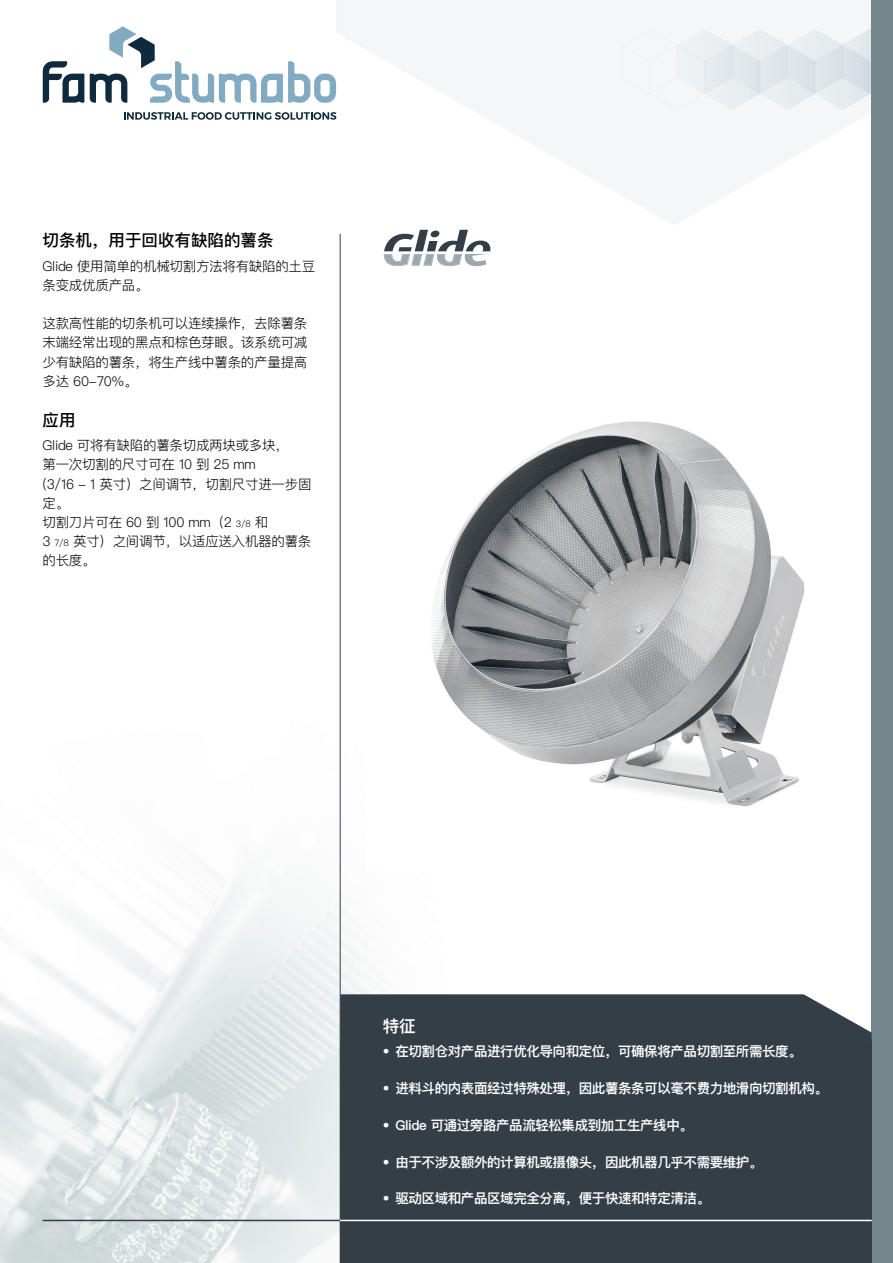
<style>
.page{position:relative;width:893px;height:1263px;background:#fff}
.page>*{position:absolute;margin:0;border:0;box-sizing:border-box;transform-origin:0 0}
.Titel{font:500 16.5px "Ping Fang SC";color:#000}
.Titel_Wit{font:600 16.5px "Ping Fang SC";color:#fff}
.Txt{font:300 13.5px/19.2px "Ping Fang SC";letter-spacing:-.02em;color:#000}
.Txt_Wit{font:600 13.5px "Ping Fang SC";letter-spacing:-.03em;color:#fff}
.s1{font-size:9px}
</style>
<div class="page">
<img style="left:0;top:69px;width:872px;height:1194px">
<svg style="left:336px;top:0;width:536px;height:225px;fill:#f4f6f7"></svg>
<img style="left:594px;top:27px;width:278px;height:81px">
<div style="left:872px;top:0;width:21px;height:1263px;background:#74868b"></div>
<svg style="left:43px;top:61px;width:41px;height:42px"></svg>
<svg style="left:90px;top:26px;width:246px;height:77px"></svg>
<svg style="left:124px;top:112px;width:212px;height:8px"></svg>
<img style="left:368px;top:300px;width:458px;height:570px">
<hr style="left:340px;top:234px;width:1px;height:1029px;background:#343e47">
<hr style="left:43px;top:1220px;width:297px;height:1px;background:#343e47">
<div style="left:340px;top:1042px;width:532px;height:221px;background:#343e47"></div>
<svg style="left:340px;top:994px;width:532px;height:48px;background:#3f4951"></svg>
<hr style="left:340px;top:1220px;width:532px;height:1px;background:#fff">
<svg style="left:384px;top:230px;width:106px;height:36px"></svg>
<p class="Titel" style="left:43px;top:230px;width:232px">切条机，用于回收有缺陷的薯条</p>
<p class="Txt" style="left:43px;top:256px;width:274px">Glide 使用简单的机械切割方法将有缺陷的土豆条变成优质产品。</p>
<p class="Txt" style="left:43px;top:314px;width:266px;text-align:justify">这款高性能的切条机可以连续操作，去除薯条末端经常出现的黑点和棕色芽眼。该系统可减少有缺陷的薯条，将生产线中薯条的产量提高多达 60-70%。</p>
<p class="Titel" style="left:43px;top:409px;width:34px">应用</p>
<p class="Txt" style="left:43px;top:436px;width:271px">Glide 可将有缺陷的薯条切成两块或多块，<br>第一次切割的尺寸可在 10 到 25 mm<br>(3/16 - 1 英寸）之间调节，切割尺寸进一步固定。</p>
<p class="Txt" style="left:43px;top:512px;width:270px">切割刀片可在 60 到 100 mm（2 <span class="s1">3/8</span> 和<br>3 <span class="s1">7/8</span> 英寸）之间调节，以适应送入机器的薯条的长度。</p>
<p class="Titel_Wit" style="left:383px;top:1016px;width:34px">特征</p>
<p class="Txt_Wit" style="left:383px;top:1043px;width:421px">• 在切割仓对产品进行优化导向和定位，可确保将产品切割至所需长度。</p>
<p class="Txt_Wit" style="left:383px;top:1079px;width:447px">• 进料斗的内表面经过特殊处理，因此薯条条可以毫不费力地滑向切割机构。</p>
<p class="Txt_Wit" style="left:383px;top:1116px;width:312px">• Glide 可通过旁路产品流轻松集成到加工生产线中。</p>
<p class="Txt_Wit" style="left:383px;top:1153px;width:381px">• 由于不涉及额外的计算机或摄像头，因此机器几乎不需要维护。</p>
<p class="Txt_Wit" style="left:383px;top:1190px;width:329px">• 驱动区域和产品区域完全分离，便于快速和特定清洁。</p>
</div>
